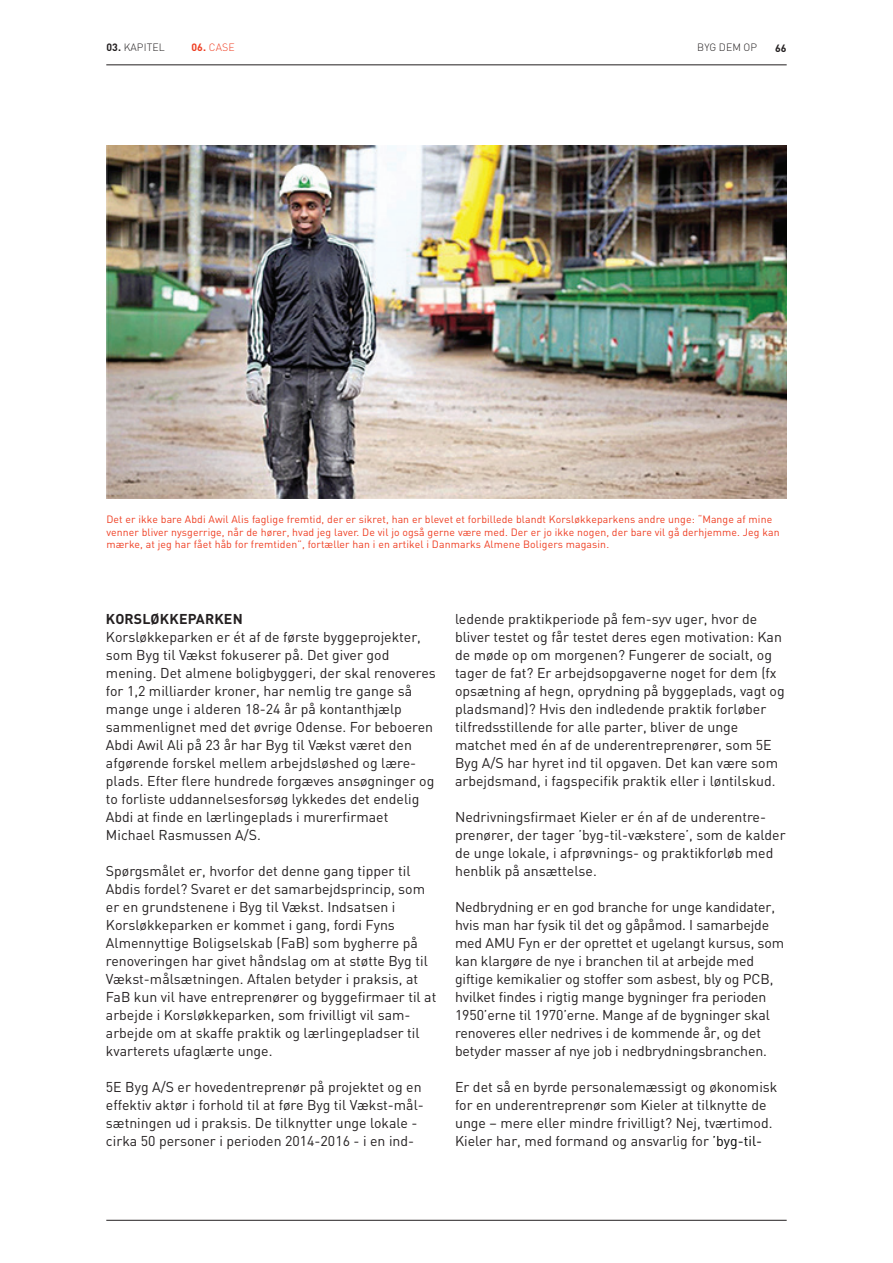
<style>
.page{position:relative;width:893px;height:1263px;background:#fff}
.page>*{position:absolute;margin:0;border:0;box-sizing:border-box;transform-origin:0 0}
.t1{font:14.1px/18px "DIN";color:#231f20}
.t2{font:700 14.1px "DIN";letter-spacing:.01em;color:#231f20}
.t3{font:10.5px/12.6px "DIN";letter-spacing:.01em;color:#ef3e22}
.t4{font:300 10.5px "DIN";letter-spacing:.01em;color:#231f20}
.t5{font:300 10.5px "DIN";color:#ef3e22}
.t6{font:700 10.5px "DIN";color:#231f20}
.s1{font-weight:700}
.s2{color:#000}
</style>
<div class="page">
<hr style="left:106px;top:65px;width:681px;height:1px;background:#231f20">
<hr style="left:106px;top:1220px;width:681px;height:1px;background:#231f20">
<img style="left:106px;top:146px;width:680px;height:353px">
<p class="t4" style="left:106px;top:41px;width:60px"><span class="s1">03.</span> KAPITEL</p>
<p class="t5" style="left:191px;top:41px;width:45px"><span class="s1">06.</span> CASE</p>
<p class="t4" style="left:697px;top:41px;width:61px">BYG DEM OP</p>
<p class="t6" style="left:775px;top:41px;width:13px">66</p>
<p class="t3" style="left:106px;top:513px;width:675px">Det er ikke bare Abdi Awil Alis faglige fremtid, der er sikret, han er blevet et forbillede blandt Korsløkkeparkens andre unge: “Mange af mine venner bliver nysgerrige, når de hører, hvad jeg laver. De vil jo også gerne være med. Der er jo ikke nogen, der bare vil gå derhjemme. Jeg kan mærke, at jeg har fået håb for fremtiden”, fortæller han i en artikel i Danmarks Almene Boligers magasin.</p>
<p class="t2" style="left:106px;top:610px;width:138px">KORSLØKKEPARKEN</p>
<p class="t1" style="left:106px;top:628px;width:331px">Korsløkkeparken er ét af de første byggeprojekter, som Byg til Vækst fokuserer på. Det giver god mening. Det almene boligbyggeri, der skal renoveres for 1,2 milliarder kroner, har nemlig tre gange så mange unge i alderen 18-24 år på kontanthjælp sammenlignet med det øvrige Odense. For beboeren Abdi Awil Ali på 23 år har Byg til Vækst været den afgørende forskel mellem arbejdsløshed og lære&shy;plads. Efter flere hundrede forgæves ansøgninger og to forliste uddannelsesforsøg lykkedes det endelig Abdi at finde en lærlingeplads i murerfirmaet Michael Rasmussen A/S.</p>
<p class="t1" style="left:106px;top:862px;width:332px">Spørgsmålet er, hvorfor det denne gang tipper til Abdis fordel? Svaret er det samarbejdsprincip, som er en grundstenene i Byg til Vækst. Indsatsen i Korsløkkeparken er kommet i gang, fordi Fyns Almennyttige Boligselskab (FaB) som bygherre på renoveringen har givet håndslag om at støtte Byg til Vækst-målsætningen. Aftalen betyder i praksis, at FaB kun vil have entreprenører og byggefirmaer til at arbejde i Korsløkkeparken, som frivilligt vil sam&shy;arbejde om at skaffe praktik og lærlingepladser til kvarterets ufaglærte unge.</p>
<p class="t1" style="left:106px;top:1078px;width:319px">5E Byg A/S er hovedentreprenør på projektet og en effektiv aktør i forhold til at føre Byg til Vækst-mål&shy;sætningen ud i praksis. De tilknytter unge lokale - cirka 50 personer i perioden 2014-2016 - i en ind-</p>
<p class="t1" style="left:455px;top:610px;width:331px">ledende praktikperiode på fem-syv uger, hvor de bliver testet og får testet deres egen motivation: Kan de møde op om morgenen? Fungerer de socialt, og tager de fat? Er arbejdsopgaverne noget for dem (fx opsætning af hegn, oprydning på byggeplads, vagt og pladsmand)? Hvis den indledende praktik forløber tilfredsstillende for alle parter, bliver de unge matchet med én af de underentreprenører, som 5E Byg A/S har hyret ind til opgaven. Det kan være som arbejdsmand, i fagspecifik praktik eller i løntilskud.</p>
<p class="t1" style="left:455px;top:808px;width:332px">Nedrivningsfirmaet Kieler er én af de underentre&shy;prenører, der tager ’byg-til-vækstere’, som de kalder de unge lokale, i afprøvnings- og praktikforløb med henblik på ansættelse.</p>
<p class="t1" style="left:455px;top:898px;width:331px">Nedbrydning er en god branche for unge kandidater, hvis man har fysik til det og gåpåmod. I samarbejde med AMU Fyn er der oprettet et ugelangt kursus, som kan klargøre de nye i branchen til at arbejde med giftige kemikalier og stoffer som asbest, bly og PCB, hvilket findes i rigtig mange bygninger fra perioden 1950’erne til 1970’erne. Mange af de bygninger skal renoveres eller nedrives i de kommende år, og det betyder masser af nye job i nedbrydningsbranchen.</p>
<p class="t1" style="left:455px;top:1078px;width:324px">Er det så en byrde personalemæssigt og økonomisk for en underentreprenør som Kieler at tilknytte de unge – mere eller mindre frivilligt? Nej, tværtimod.<br>Kieler har, med formand og ansvarlig for <span class="s2">’byg-til-</span></p>
</div>
